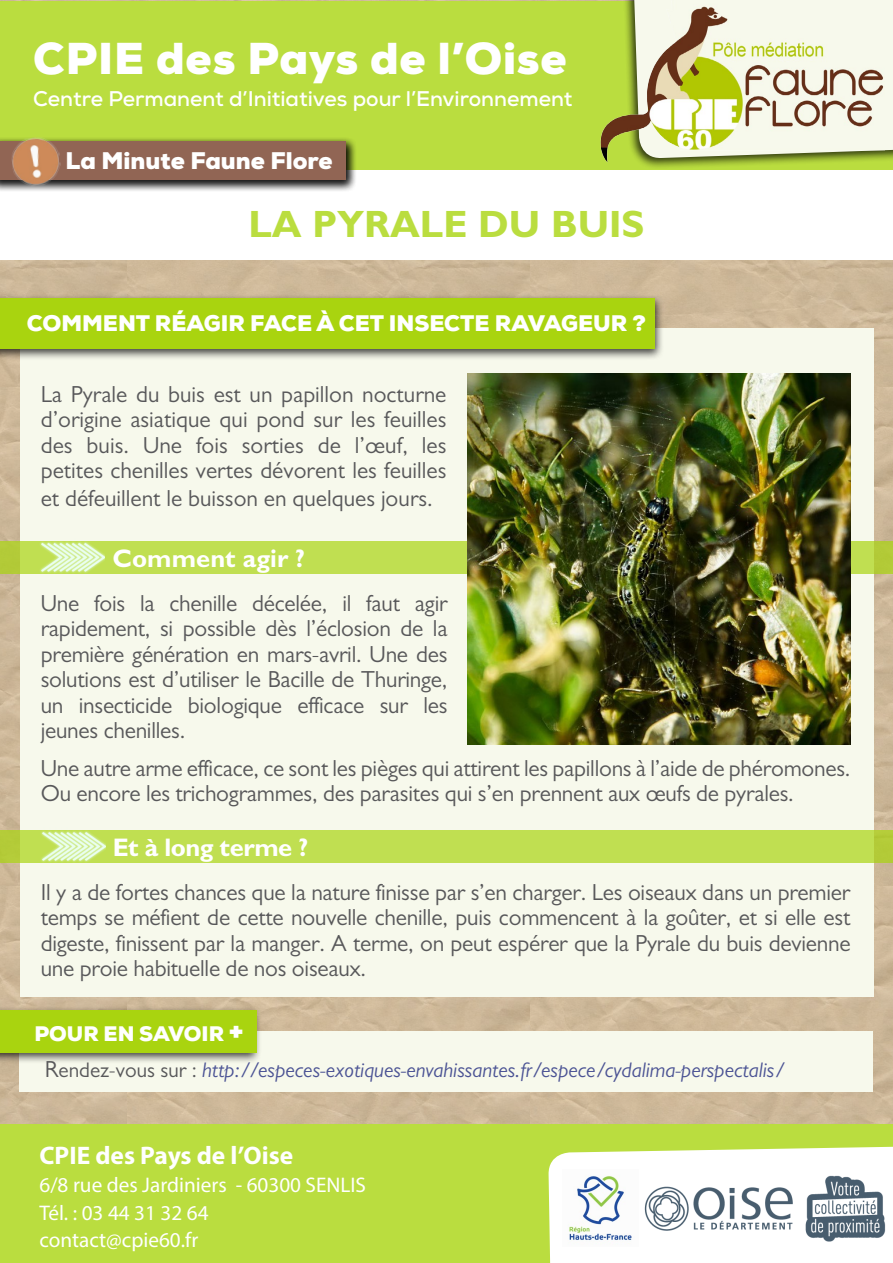
<style>
.page{position:relative;width:893px;height:1263px;background:#fff}
.page>*{position:absolute;margin:0;border:0;box-sizing:border-box;transform-origin:0 0}
.t1{font:900 44.55px "Nexa";letter-spacing:.02em;color:#fff}
.t2{font:700 38.25px "Gill Sans";color:#badd3f}
.t3{font:700 25.5px "Myriad Pro";color:#fff}
.t4{font:700 25.5px "Gill Sans";letter-spacing:-.02em;color:#fff}
.t5{font:700 25.5px "Gill Sans";color:#fff}
.t6{font:900 24px "Nexa";color:#fff}
.t7{font:23.4px/25.5px "Gill Sans";letter-spacing:-.01em;color:#58585a;text-align:justify}
.t8{font:900 22.5px "Nexa";color:#fff}
.t9{font:italic 21.15px "Gill Sans";color:#4b5394}
.t10{font:21.15px/27.6px "Myriad Pro";color:#fff}
.t11{font:700 21.15px "Nexa";color:#fff}
.t12{font:900 21px "Nexa";color:#fff}
.s1{font-size:28.5px}
.s2{font-style:normal;font-size:23.4px;color:#58585a}
.s3{font-style:normal;color:#58585a}
</style>
<div class="page">
<img style="left:873px;top:387px;width:20px;height:499px">
<img style="left:530px;top:886px;width:363px;height:239px">
<img style="left:127px;top:997px;width:403px;height:128px">
<img style="left:0;top:886px;width:127px;height:239px">
<div style="left:0;top:1px;width:893px;height:169px;background:#badd3f"></div>
<svg style="left:885px;top:0;width:8px;height:159px"></svg>
<img style="left:585px;top:0;width:300px;height:167px">
<div style="left:0;top:136px;width:357px;height:56px;background:#000;opacity:.75"></div>
<div style="left:0;top:141px;width:346px;height:39px;background:#916554"></div>
<div style="left:20px;top:328px;width:853px;height:669px;background:#f7f9ec"></div>
<svg style="left:0;top:541px;width:893px;height:33px;background:#bedc4e"></svg>
<img style="left:30px;top:541px;width:75px;height:33px">
<div style="left:0;top:1125px;width:893px;height:138px;background:#badd3f"></div>
<svg style="left:548px;top:1146px;width:345px;height:117px;background:#f8fbed"></svg>
<img style="left:562px;top:1170px;width:77px;height:76px">
<img style="left:10px;top:136px;width:53px;height:52px">
<div style="left:0;top:830px;width:893px;height:33px;background:#c0df51"></div>
<img style="left:41px;top:831px;width:65px;height:31px">
<div style="left:20px;top:1032px;width:853px;height:60px;background:#f7f9ec"></div>
<div style="left:0;top:1005px;width:262px;height:60px;background:#000;opacity:.75"></div>
<div style="left:0;top:1010px;width:257px;height:43px;background:#a9d40f"></div>
<div style="left:0;top:293px;width:665px;height:68px;background:#000;opacity:.75"></div>
<div style="left:0;top:298px;width:655px;height:50px;background:#a9d40f"></div>
<img style="left:642px;top:1171px;width:244px;height:76px">
<img style="left:468px;top:374px;width:382px;height:370px">
<h1 class="t1" style="left:33px;top:30px;width:535px">CPIE des Pays de l’Oise</h1>
<p class="t11" style="left:33px;top:85px;width:541px">Centre Permanent d’Initiatives pour l’Environnement</p>
<p class="t6" style="left:66px;top:145px;width:269px">La Minute Faune Flore</p>
<h2 class="t2" style="left:248px;top:200px;width:398px">LA PYRALE DU BUIS</h2>
<p class="t8" style="left:27px;top:308px;width:621px">COMMENT RÉAGIR FACE À CET INSECTE RAVAGEUR ?</p>
<p class="t7" style="left:41px;top:381px;width:407px">La Pyrale du buis est un papillon nocturne d’origine asiatique qui pond sur les feuilles des buis. Une fois sorties de l’œuf, les petites chenilles vertes dévorent les feuilles</p>
<p class="t7" style="left:41px;top:486px;width:394px">et défeuillent le buisson en quelques jours.</p>
<p class="t5" style="left:113px;top:542px;width:194px">Comment agir ?</p>
<p class="t7" style="left:41px;top:590px;width:408px">Une fois la chenille décelée, il faut agir rapidement, si possible dès l’éclosion de la première génération en mars-avril. Une des solutions est d’utiliser le Bacille de Thuringe, un insecticide biologique efficace sur les jeunes chenilles.</p>
<p class="t7" style="left:41px;top:755px;width:811px">Une autre arme efficace, ce sont les pièges qui attirent les papillons à l’aide de phéromones.<br>Ou encore les trichogrammes, des parasites qui s’en prennent aux œufs de pyrales.</p>
<p class="t4" style="left:113px;top:831px;width:197px">Et à long terme ?</p>
<p class="t7" style="left:41px;top:879px;width:811px">Il y a de fortes chances que la nature finisse par s’en charger. Les oiseaux dans un premier temps se méfient de cette nouvelle chenille, puis commencent à la goûter, et si elle est digeste, finissent par la manger. A terme, on peut espérer que la Pyrale du buis devienne une proie habituelle de nos oiseaux.</p>
<p class="t12" style="left:34px;top:1020px;width:211px">POUR EN SAVOIR <span class="s1">+</span></p>
<p class="t9" style="left:45px;top:1058px;width:740px"><span class="s2">R</span><span class="s3">endez-vous sur :</span> http://especes-exotiques-envahissantes.fr/espece/cydalima-perspectalis/</p>
<p class="t3" style="left:40px;top:1139px;width:255px">CPIE des Pays de l’Oise</p>
<p class="t10" style="left:40px;top:1171px;width:328px">6/8 rue des Jardiniers - 60300 SENLIS<br>Tél. : 03 44 31 32 64 contact@cpie60.fr</p>
</div>
